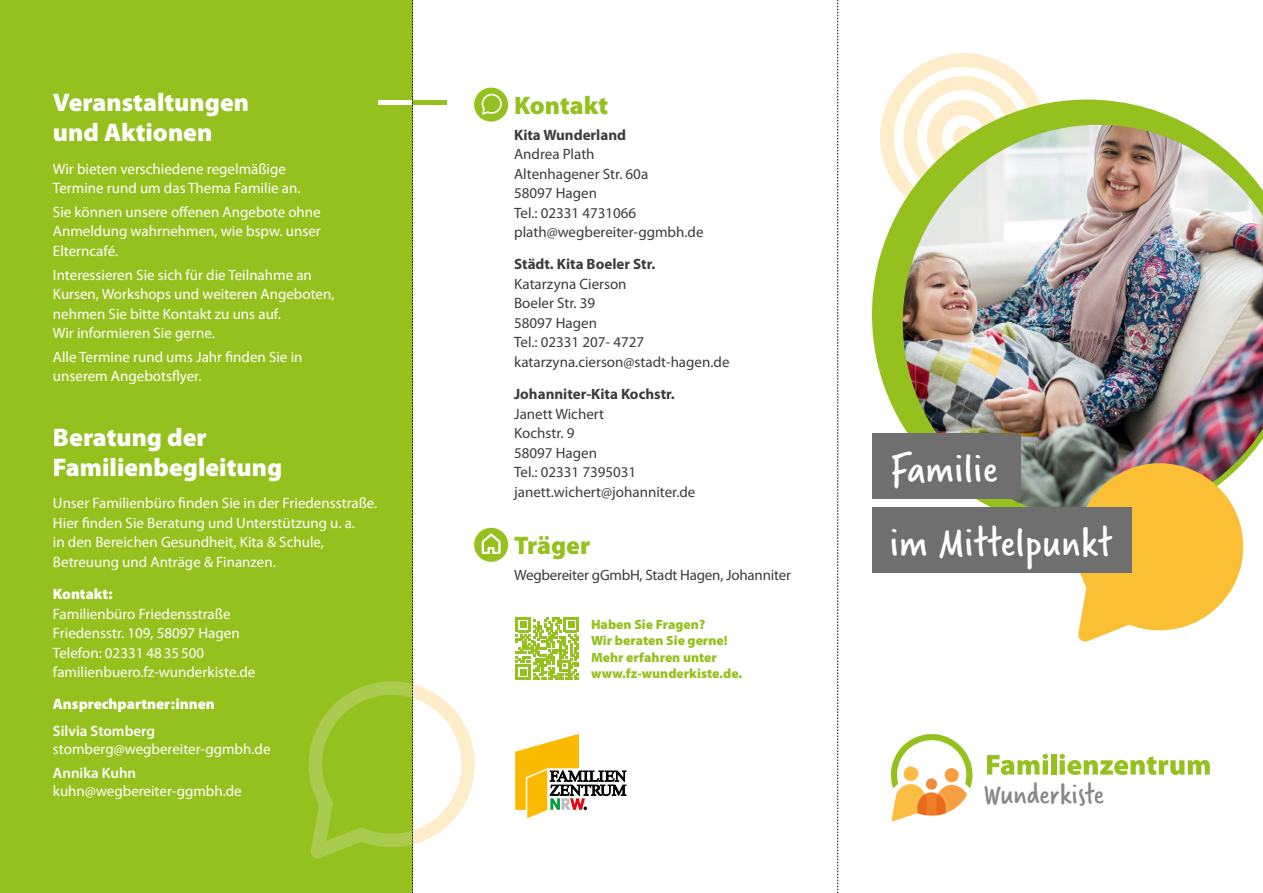
<style>
.page{position:relative;width:1263px;height:893px;background:#fff}
.page>*{position:absolute;margin:0;border:0;box-sizing:border-box;transform-origin:0 0}
.Headline_1_Weiß{font:43.95px "Verveine";letter-spacing:.02em;color:#fff}
.t1{font:30.9px "Verveine";letter-spacing:.01em;color:#878787}
.Headline_Bold_Weiß{font:900 25.5px/30.6px "Myriad Pro";color:#fff}
.Headline_Bold_Schmuc{font:900 25.5px "Myriad Pro";color:#95c11f}
.Bodytext_Standard_10{font:15px/19.5px "Myriad Pro";color:#fff}
.Bodytext_Standard_10-2{font:15px/19.5px "Myriad Pro";color:#3c3c3b}
.Bodytext_Standard_10-3{font:900 15px "Myriad Pro";color:#fff}
.Headline_1_Weiß-2{font:900 13.5px/16.5px "Myriad Pro";color:#95c11f}
.s1{font-weight:900}
.s2{font-weight:600}
.s3{font-weight:700}
</style>
<div class="page">
<div style="left:0;top:0;width:412px;height:893px;background:#95c11f"></div>
<svg style="left:889px;top:53px;width:150px;height:47px"></svg>
<svg style="left:872px;top:100px;width:317px;height:326px"></svg>
<img style="left:903px;top:125px;width:360px;height:382px">
<div style="left:872px;top:433px;width:149px;height:66px;background:#706f6f"></div>
<svg style="left:1067px;top:456px;width:183px;height:186px"></svg>
<div style="left:474px;top:88px;width:34px;height:34px;background:#95c11f;border-radius:50%"></div>
<div style="left:872px;top:507px;width:259px;height:66px;background:#706f6f"></div>
<svg style="left:516px;top:617px;width:63px;height:63px"></svg>
<div style="left:474px;top:528px;width:34px;height:34px;background:#95c11f;border-radius:50%"></div>
<svg style="left:515px;top:734px;width:111px;height:84px"></svg>
<svg style="left:987px;top:754px;width:61px;height:21px"></svg>
<div style="left:1051px;top:754px;width:5px;height:21px;background:#95c11f"></div>
<svg style="left:1059px;top:754px;width:151px;height:21px"></svg>
<svg style="left:891px;top:734px;width:81px;height:87px"></svg>
<svg style="left:308px;top:0;width:195px;height:893px"></svg>
<svg style="left:837px;top:0;width:1px;height:893px"></svg>
<p class="Headline_Bold_Weiß" style="left:53px;top:86px;width:198px">Veranstaltungen und Aktionen</p>
<p class="Bodytext_Standard_10" style="left:53px;top:159px;width:249px">Wir bieten verschiedene regelmäßige<br>Termine rund um das Thema Familie an.</p>
<p class="Bodytext_Standard_10" style="left:53px;top:202px;width:269px;text-align:justify">Sie können unsere offenen Angebote ohne Anmeldung wahrnehmen, wie bspw. unser Elterncafé.</p>
<p class="Bodytext_Standard_10" style="left:53px;top:265px;width:283px">Interessieren Sie sich für die Teilnahme an Kursen, Workshops und weiteren Angeboten, nehmen Sie bitte Kontakt zu uns auf.<br>Wir informieren Sie gerne.</p>
<p class="Bodytext_Standard_10" style="left:53px;top:347px;width:251px">Alle Termine rund ums Jahr finden Sie in unserem Angebotsflyer.</p>
<p class="Headline_Bold_Weiß" style="left:53px;top:421px;width:231px">Beratung der<br>Familienbegleitung</p>
<p class="Bodytext_Standard_10" style="left:53px;top:493px;width:326px">Unser Familienbüro finden Sie in der Friedensstraße.<br>Hier finden Sie Beratung und Unterstützung u. a.<br>in den Bereichen Gesundheit, Kita &amp; Schule, Betreuung und Anträge &amp; Finanzen.</p>
<p class="Bodytext_Standard_10" style="left:53px;top:584px;width:204px"><span class="s1">Kontakt:<br></span>Familienbüro Friedensstraße<br>Friedensstr. 109, 58097 Hagen<br>Telefon: 02331 4835500 familienbuero.fz-wunderkiste.de</p>
<p class="Bodytext_Standard_10-3" style="left:53px;top:694px;width:163px">Ansprechpartner:innen</p>
<p class="Bodytext_Standard_10" style="left:53px;top:722px;width:219px;line-height:18px"><span class="s2">Silvia Stomberg </span>stomberg@wegbereiter-ggmbh.de</p>
<p class="Bodytext_Standard_10" style="left:53px;top:764px;width:190px;line-height:18px"><span class="s2">Annika Kuhn </span>kuhn@wegbereiter-ggmbh.de</p>
<p class="Headline_Bold_Schmuc" style="left:514px;top:89px;width:96px">Kontakt</p>
<p class="Bodytext_Standard_10-2" style="left:514px;top:125px;width:191px"><span class="s3">Kita Wunderland<br></span>Andrea Plath<br>Altenhagener Str. 60a<br>58097 Hagen<br>Tel.: 02331 4731066 plath@wegbereiter-ggmbh.de</p>
<p class="Bodytext_Standard_10-2" style="left:514px;top:254px;width:217px"><span class="s3">Städt. Kita Boeler Str.<br></span>Katarzyna Cierson<br>Boeler Str. 39<br>58097 Hagen<br>Tel.: 02331 207- 4727 katarzyna.cierson@stadt-hagen.de</p>
<p class="Bodytext_Standard_10-2" style="left:514px;top:384px;width:183px"><span class="s3">Johanniter-Kita Kochstr.<br></span>Janett Wichert<br>Kochstr. 9<br>58097 Hagen<br>Tel.: 02331 7395031 janett.wichert@johanniter.de</p>
<p class="Headline_Bold_Schmuc" style="left:514px;top:529px;width:78px">Träger</p>
<p class="Bodytext_Standard_10-2" style="left:514px;top:565px;width:278px">Wegbereiter gGmbH, Stadt Hagen, Johanniter</p>
<p class="Headline_1_Weiß-2" style="left:591px;top:615px;width:153px">Haben Sie Fragen?<br>Wir beraten Sie gerne!<br>Mehr erfahren unter www.fz-wunderkiste.de.</p>
<p class="Headline_1_Weiß" style="left:890px;top:438px;width:109px">Familie</p>
<p class="Headline_1_Weiß" style="left:890px;top:512px;width:224px">im Mittelpunkt</p>
<p class="t1" style="left:984px;top:773px;width:122px">Wunderkiste</p>
</div>
